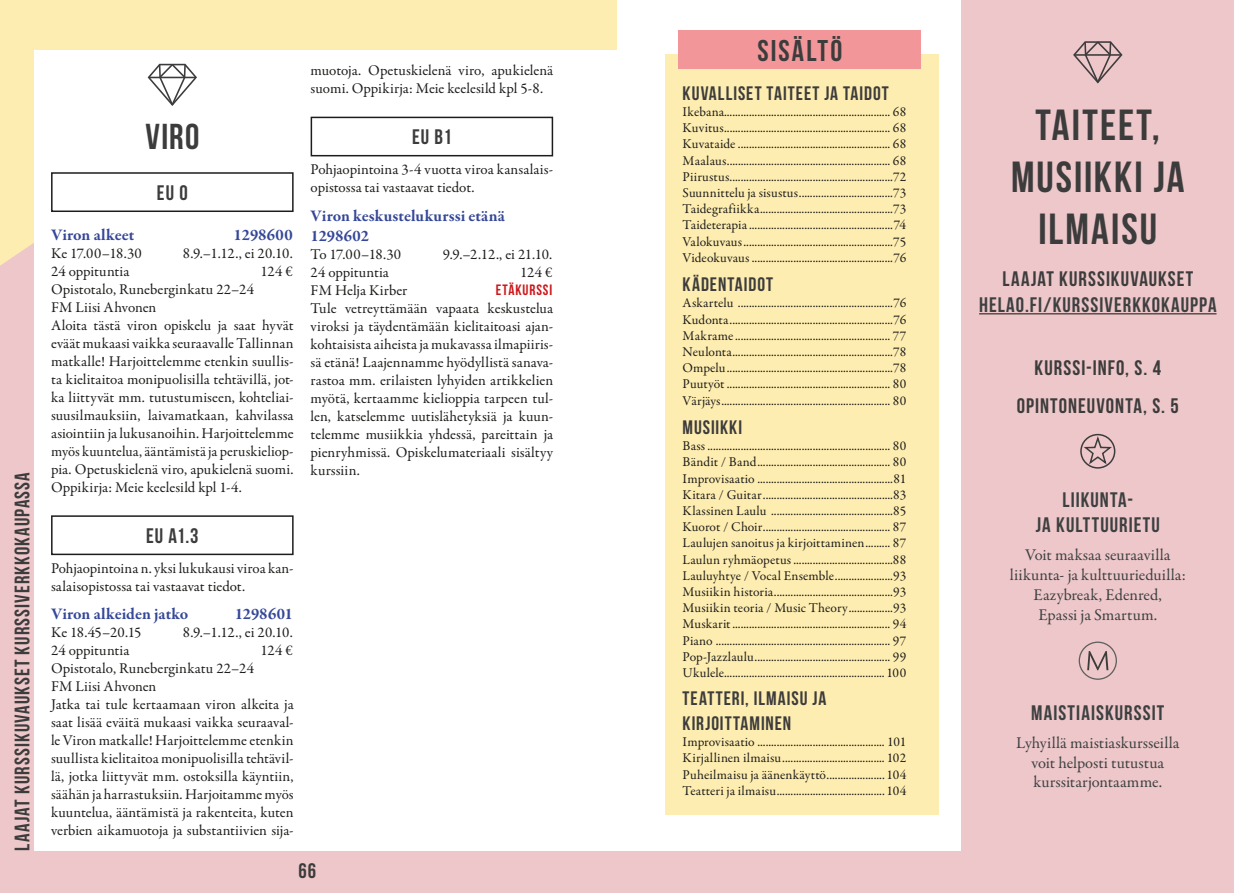
<style>
.page{position:relative;width:1234px;height:893px;background:#fff}
.page>*{position:absolute;margin:0;border:0;box-sizing:border-box;transform-origin:0 0}
.t1{font:43.5px/52.2px "Bebas Neue";letter-spacing:.045em;color:#3d3c3c;text-align:center}
.t2{font:36px "Bebas Neue";color:#3d3c3c}
.t3{font:30px "Bebas Neue";letter-spacing:.07em;color:#3d3c3c}
.t4{font:21px/38px "Bebas Neue";letter-spacing:.05em;color:#3d3c3c;text-align:center}
.t5{font:21px/25.2px "Bebas Neue";letter-spacing:.05em;color:#3d4041;text-align:center}
.t6{font:19.5px/25.2px "Bebas Neue";letter-spacing:.05em;color:#3d3c3c}
.t7{font:16.5px/19.8px "Garamond Premr Pro";letter-spacing:.005em;color:#3d4041;text-align:center}
.t8{font:700 16.5px/19.8px "Garamond Premr Pro";color:#354798}
.t9{font:15px/18px "Garamond Premr Pro";letter-spacing:.005em;color:#1d1d1b}
.t10{font:15px "Bebas Neue";letter-spacing:.06em;color:#cd171a}
.t11{font:13.5px/16.2px "Garamond Premr Pro";letter-spacing:.005em;color:#1d1d1b;text-align:justify}
</style>
<div class="page">
<div style="left:0;top:0;width:1233px;height:893px;background:#feedb0"></div>
<div style="left:0;top:243px;width:961px;height:650px;background:#edc7c9"></div>
<div style="left:34px;top:50px;width:1166px;height:801px;background:#fff"></div>
<div style="left:617px;top:0;width:380px;height:100px;background:#fff"></div>
<svg style="left:147px;top:63px;width:50px;height:43px"></svg>
<div style="left:51px;top:172px;width:242px;height:40px;border:2px solid #1d1d1b"></div>
<div style="left:51px;top:515px;width:242px;height:40px;border:2px solid #1d1d1b"></div>
<div style="left:310px;top:117px;width:243px;height:39px;border:2px solid #1d1d1b"></div>
<div style="left:665px;top:54px;width:273px;height:760px;background:#feedb0"></div>
<div style="left:678px;top:31px;width:243px;height:38px;background:#f29699"></div>
<div style="left:961px;top:0;width:272px;height:893px;background:#edc7c9"></div>
<svg style="left:1073px;top:41px;width:50px;height:43px"></svg>
<hr style="left:978px;top:313px;width:238px;height:1px;background:#1d1d1b">
<svg style="left:1080px;top:433px;width:35px;height:36px"></svg>
<svg style="left:1078px;top:642px;width:38px;height:38px"></svg>
<h3 class="t4" style="left:3px;top:851px;width:380px;rotate:-90deg">LAAJAT KURSSIKUVAUKSET KURSSIVERKKOKAUPASSA</h3>
<h2 class="t2" style="left:145px;top:117px;width:55px">VIRO</h2>
<h3 class="t4" style="left:157px;top:174px;width:32px">EU 0</h3>
<p class="t8" style="left:51px;top:225px;width:85px">Viron alkeet</p>
<p class="t8" style="left:233px;top:225px;width:61px">1298600</p>
<p class="t9" style="left:51px;top:245px;width:92px">Ke 17.00–18.30</p>
<p class="t9" style="left:183px;top:245px;width:111px">8.9.–1.12., ei 20.10.</p>
<p class="t9" style="left:51px;top:263px;width:80px">24 oppituntia</p>
<p class="t9" style="left:260px;top:263px;width:34px">124 €</p>
<p class="t9" style="left:51px;top:281px;width:244px">Opistotalo, Runeberginkatu 22–24<br>FM Liisi Ahvonen<br>Aloita tästä viron opiskelu ja saat hyvät eväät mukaasi vaikka seuraavalle Tallinnan matkalle! Harjoittelemme etenkin suullis&shy;ta kielitaitoa monipuolisilla tehtävillä, jot&shy;ka liittyvät mm. tutustumiseen, kohteliai&shy;suusilmauksiin, laivamatkaan, kahvilassa asiointiin ja lukusanoihin. Harjoittelemme myös kuuntelua, ääntämistä ja peruskieliop&shy;pia. Opetuskielenä viro, apukielenä suomi.<br>Oppikirja: Meie keelesild kpl 1-4.</p>
<h3 class="t4" style="left:146px;top:517px;width:54px">EU A1.3</h3>
<p class="t9" style="left:51px;top:560px;width:244px">Pohjaopintoina n. yksi lukukausi viroa kan&shy;salaisopistossa tai vastaavat tiedot.</p>
<p class="t8" style="left:51px;top:604px;width:139px">Viron alkeiden jatko</p>
<p class="t8" style="left:235px;top:604px;width:59px">1298601</p>
<p class="t9" style="left:51px;top:624px;width:92px">Ke 18.45–20.15</p>
<p class="t9" style="left:183px;top:624px;width:111px">8.9.–1.12., ei 20.10.</p>
<p class="t9" style="left:51px;top:642px;width:80px">24 oppituntia</p>
<p class="t9" style="left:260px;top:642px;width:34px">124 €</p>
<p class="t9" style="left:51px;top:660px;width:244px">Opistotalo, Runeberginkatu 22–24<br>FM Liisi Ahvonen<br>Jatka tai tule kertaamaan viron alkeita ja saat lisää eväitä mukaasi vaikka seuraaval&shy;le Viron matkalle! Harjoittelemme etenkin suullista kielitaitoa monipuolisilla tehtävil&shy;lä, jotka liittyvät mm. ostoksilla käyntiin, säähän ja harrastuksiin. Harjoitamme myös kuuntelua, ääntämistä ja rakenteita, kuten verbien aikamuotoja ja substantiivien sija-</p>
<p class="t9" style="left:310px;top:61px;width:244px">muotoja. Opetuskielenä viro, apukielenä suomi. Oppikirja: Meie keelesild kpl 5-8.</p>
<h3 class="t4" style="left:412px;top:118px;width:41px">EU B1</h3>
<p class="t9" style="left:310px;top:161px;width:244px">Pohjaopintoina 3-4 vuotta viroa kansalais&shy;opistossa tai vastaavat tiedot.</p>
<p class="t8" style="left:310px;top:206px;width:196px">Viron keskustelukurssi etänä<br>1298602</p>
<p class="t9" style="left:310px;top:245px;width:92px">To 17.00–18.30</p>
<p class="t9" style="left:443px;top:245px;width:111px">9.9.–2.12., ei 21.10.</p>
<p class="t9" style="left:310px;top:263px;width:80px">24 oppituntia</p>
<p class="t9" style="left:520px;top:263px;width:34px">124 €</p>
<p class="t9" style="left:310px;top:281px;width:98px">FM Helja Kirber</p>
<p class="t10" style="left:496px;top:281px;width:58px">ETÄKURSSI</p>
<p class="t9" style="left:310px;top:299px;width:244px;text-align:justify">Tule vetreyttämään vapaata keskustelua viroksi ja täydentämään kielitaitoasi ajan&shy;kohtaisista aiheista ja mukavassa ilmapiiris&shy;sä etänä! Laajennamme hyödyllistä sanava&shy;rastoa mm. erilaisten lyhyiden artikkelien myötä, kertaamme kielioppia tarpeen tul&shy;len, katselemme uutislähetyksiä ja kuun&shy;telemme musiikkia yhdessä, pareittain ja pienryhmissä. Opiskelumateriaali sisältyy kurssiin.</p>
<h3 class="t4" style="left:298px;top:851px;width:19px">66</h3>
<h3 class="t3" style="left:757px;top:34px;width:86px">SISÄLTÖ</h3>
<h3 class="t6" style="left:682px;top:80px;width:208px">KUVALLISET TAITEET JA TAIDOT</h3>
<p class="t11" style="left:682px;top:104px;width:225px">Ikebana............................................................ 68<br>Kuvitus............................................................ 68<br>Kuvataide ....................................................... 68<br>Maalaus........................................................... 68<br>Piirustus...........................................................72<br>Suunnittelu ja sisustus..................................73<br>Taidegrafiikka................................................73<br>Taideterapia....................................................74<br>Valokuvaus......................................................75<br>Videokuvaus ...................................................76</p>
<h3 class="t6" style="left:682px;top:272px;width:92px">KÄDENTAIDOT</h3>
<p class="t11" style="left:682px;top:295px;width:225px">Askartelu ........................................................76<br>Kudonta...........................................................76<br>Makrame........................................................ 77<br>Neulonta..........................................................78<br>Ompelu............................................................78<br>Puutyöt ........................................................... 80<br>Värjäys............................................................. 80</p>
<h3 class="t6" style="left:682px;top:414px;width:61px">MUSIIKKI</h3>
<p class="t11" style="left:682px;top:438px;width:225px">Bass .................................................................. 80<br>Bändit / Band................................................ 80<br>Improvisaatio .................................................81<br>Kitara / Guitar...............................................83<br>Klassinen Laulu ............................................85<br>Kuorot / Choir.............................................. 87<br>Laulujen sanoitus ja kirjoittaminen......... 87<br>Laulun ryhmäopetus....................................88<br>Lauluyhtye / Vocal Ensemble.....................93<br>Musiikin historia...........................................93<br>Musiikin teoria / Music Theory................93<br>Muskarit......................................................... 94<br>Piano ............................................................... 97<br>Pop-Jazzlaulu................................................. 99<br>Ukulele..........................................................100</p>
<h3 class="t6" style="left:682px;top:685px;width:145px">TEATTERI, ILMAISU JA<br>KIRJOITTAMINEN</h3>
<p class="t11" style="left:682px;top:734px;width:225px">Improvisaatio .............................................. 101<br>Kirjallinen ilmaisu..................................... 102<br>Puheilmaisu ja äänenkäyttö..................... 104<br>Teatteri ja ilmaisu....................................... 104</p>
<h1 class="t1" style="left:1010px;top:98px;width:175px">TAITEET,<br>MUSIIKKI JA<br>ILMAISU</h1>
<h3 class="t4" style="left:1002px;top:260px;width:192px">LAAJAT KURSSIKUVAUKSET</h3>
<h3 class="t5" style="left:978px;top:291px;width:239px">HELAO.FI/KURSSIVERKKOKAUPPA</h3>
<h3 class="t4" style="left:1016px;top:348px;width:163px">KURSSI-INFO, S. 4<br>OPINTONEUVONTA, S. 5</h3>
<h3 class="t5" style="left:1035px;top:486px;width:125px">LIIKUNTA-<br>JA KULTTUURIETU</h3>
<p class="t7" style="left:1009px;top:545px;width:177px">Voit maksaa seuraavilla liikunta- ja kulttuurieduilla:<br>Eazybreak, Edenred,<br>Epassi ja Smartum.</p>
<h3 class="t5" style="left:1030px;top:699px;width:135px">MAISTIAISKURSSIT</h3>
<p class="t7" style="left:1015px;top:733px;width:165px">Lyhyillä maistiaskursseilla voit helposti tutustua kurssitarjontaamme.</p>
</div>
